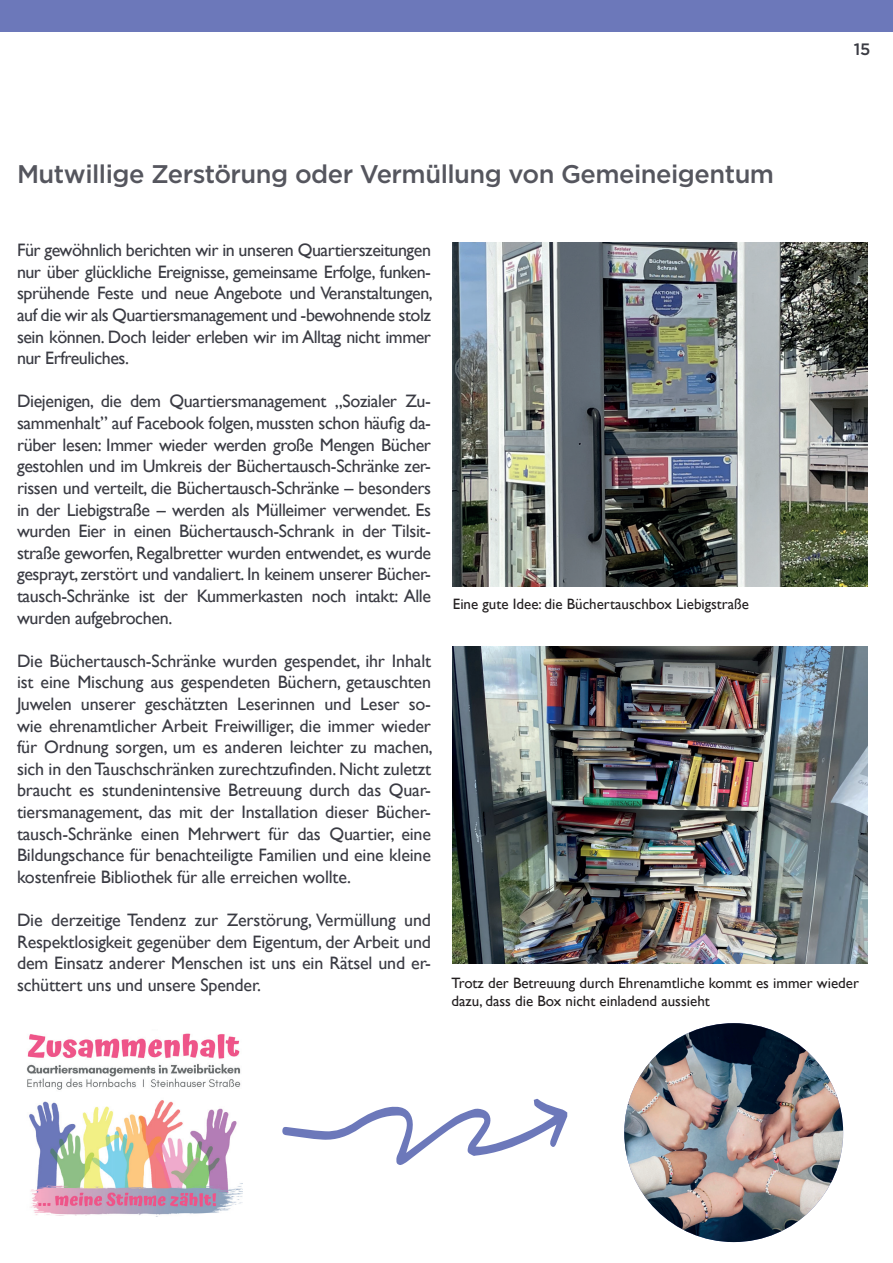
<style>
.page{position:relative;width:893px;height:1263px;background:#fff}
.page>*{position:absolute;margin:0;border:0;box-sizing:border-box;transform-origin:0 0}
.t1{font:500 25.5px "Gotham";letter-spacing:-.02em;color:#55565e}
.t2{font:18px/21.6px "Gill Sans";letter-spacing:-.02em;color:#3a3b43;text-align:justify}
.t3{font:500 16.5px "Gotham";color:#3a3b43}
.t4{font:15px/18px "Gill Sans";color:#231f20}
</style>
<div class="page">
<div style="left:0;top:0;width:893px;height:32px;background:#6c78ba"></div>
<img style="left:453px;top:646px;width:414px;height:317px">
<img style="left:453px;top:242px;width:414px;height:345px">
<img style="left:26px;top:1033px;width:216px;height:183px">
<svg style="left:282px;top:1098px;width:285px;height:67px"></svg>
<img style="left:624px;top:1023px;width:219px;height:219px;border-radius:109px">
<h1 class="t1" style="left:17px;top:157px;width:759px">Mutwillige Zerstörung oder Vermüllung von Gemeineigentum</h1>
<p class="t3" style="left:854px;top:38px;width:18px">15</p>
<p class="t2" style="left:17px;top:240px;width:417px">Für gewöhnlich berichten wir in unseren Quartierszeitungen nur über glückliche Ereignisse, gemeinsame Erfolge, funken&shy;sprühende Feste und neue Angebote und Veranstaltungen, auf die wir als Quartiersmanagement und -bewohnende stolz sein können. Doch leider erleben wir im Alltag nicht immer nur Erfreuliches.</p>
<p class="t2" style="left:17px;top:391px;width:416px">Diejenigen, die dem Quartiersmanagement „Sozialer Zu&shy;sammenhalt” auf Facebook folgen, mussten schon häufig da&shy;rüber lesen: Immer wieder werden große Mengen Bücher gestohlen und im Umkreis der Büchertausch-Schränke zer&shy;rissen und verteilt, die Büchertausch-Schränke – besonders in der Liebigstraße – werden als Mülleimer verwendet. Es wurden Eier in einen Büchertausch-Schrank in der Tilsit&shy;straße geworfen, Regalbretter wurden entwendet, es wurde gesprayt, zerstört und vandaliert. In keinem unserer Bücher&shy;tausch-Schränke ist der Kummerkasten noch intakt: Alle wurden aufgebrochen.</p>
<p class="t2" style="left:17px;top:650px;width:417px">Die Büchertausch-Schränke wurden gespendet, ihr Inhalt ist eine Mischung aus gespendeten Büchern, getauschten Juwelen unserer geschätzten Leserinnen und Leser so&shy;wie ehrenamtlicher Arbeit Freiwilliger, die immer wieder für Ordnung sorgen, um es anderen leichter zu machen, sich in den Tauschschränken zurechtzufinden. Nicht zuletzt braucht es stundenintensive Betreuung durch das Quar&shy;tiersmanagement, das mit der Installation dieser Bücher&shy;tausch-Schränke einen Mehrwert für das Quartier, eine Bildungschance für benachteiligte Familien und eine kleine kostenfreie Bibliothek für alle erreichen wollte.</p>
<p class="t2" style="left:17px;top:909px;width:416px">Die derzeitige Tendenz zur Zerstörung, Vermüllung und Respektlosigkeit gegenüber dem Eigentum, der Arbeit und dem Einsatz anderer Menschen ist uns ein Rätsel und er&shy;schüttert uns und unsere Spender.</p>
<p class="t4" style="left:453px;top:595px;width:298px">Eine gute Idee: die Büchertauschbox Liebigstraße</p>
<p class="t4" style="left:452px;top:974px;width:409px">Trotz der Betreuung durch Ehrenamtliche kommt es immer wieder dazu, dass die Box nicht einladend aussieht</p>
</div>
